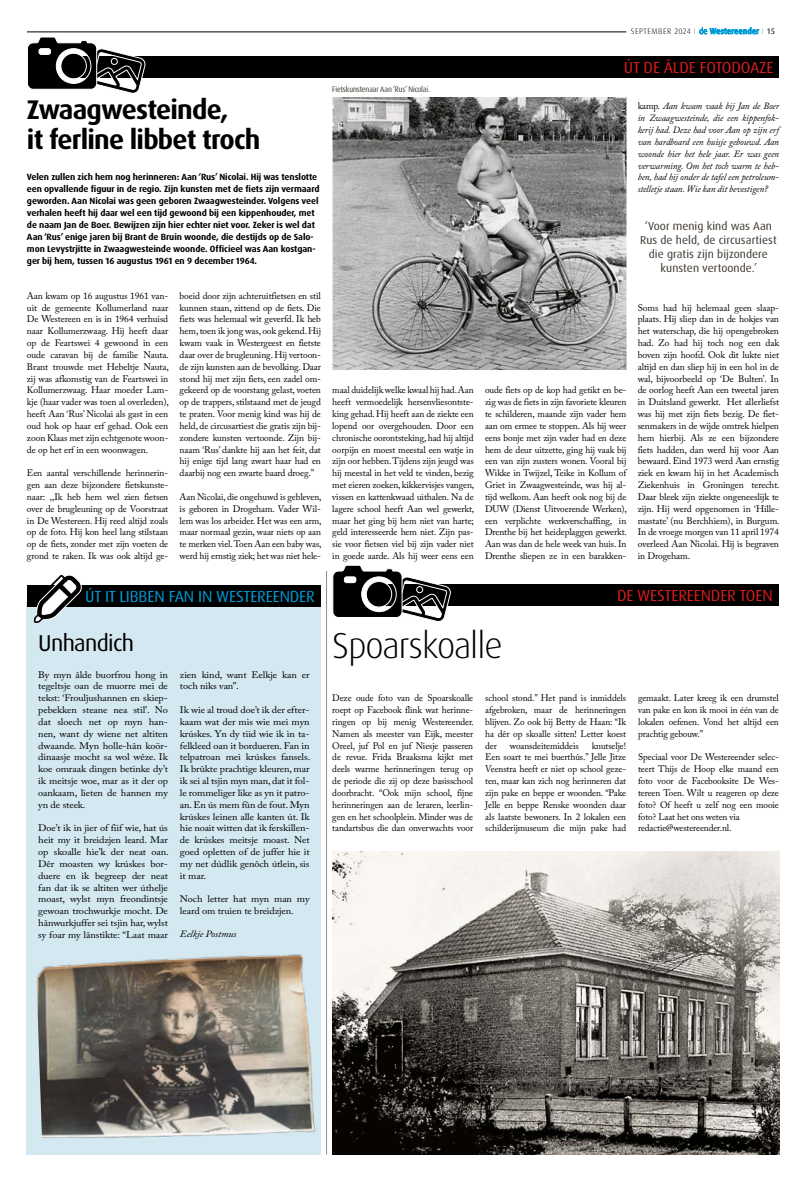
<style>
.page{position:relative;width:806px;height:1180px;background:#fff}
.page>*{position:absolute;margin:0;border:0;box-sizing:border-box;transform-origin:0 0}
.t1{font:300 36px "Dax Pro";letter-spacing:-.03em;color:#000}
.t2{font:700 27px/30px "Dax Pro";letter-spacing:-.03em;color:#000}
.t3{font:23px "Dax Pro";letter-spacing:-.03em;color:#000}
.t4{font:16px "Dax Pro";letter-spacing:-.01em;color:#d81c1e}
.t5{font:16px "Dax Pro";letter-spacing:-.01em;color:#009bd5}
.t6{font:11.5px/14px "Dax Pro";letter-spacing:.005em;color:#3b342b;text-align:center}
.t7{font:9.5px/11.8px "Adobe Caslon Pro";letter-spacing:-.01em;color:#000;text-align:justify}
.t8{font:9.5px/11.8px "Adobe Caslon Pro";letter-spacing:-.01em;color:#000;text-align:justify;scale:1.08 1}
.t9{font:italic 9.5px/11.8px "Adobe Caslon Pro";letter-spacing:-.01em;color:#000;text-align:justify}
.t10{font:italic 9.5px "Adobe Caslon Pro";letter-spacing:-.01em;color:#000;scale:1.08 1}
.t11{font:700 9px/12px "Dax Pro";letter-spacing:-.01em;color:#000}
.t12{font:300 8px "Dax Pro";letter-spacing:.06em;color:#000}
.t13{font:8px "Dax Pro";letter-spacing:-.01em;color:#3b342b;scale:.9 1}
.s1{font-family:"Helvetica Neue LT Std";font-weight:400;font-stretch:condensed;color:#a4a2a1}
.s2{color:#009bd5}
.s3{font-weight:500;color:#009bd5}
.s4{font-weight:400}
.s5{font-style:normal}
</style>
<div class="page">
<hr style="left:27px;top:32px;width:599px;height:1px;background:#000">
<div style="left:27px;top:602px;width:294px;height:552px;background:#d4e8f1"></div>
<div style="left:27px;top:585px;width:294px;height:21px;background:#000"></div>
<svg style="left:34px;top:574px;width:49px;height:49px"></svg>
<img style="left:36px;top:954px;width:280px;height:184px">
<hr style="left:326px;top:571px;width:1px;height:583px;background:#8f8c89">
<div style="left:68px;top:56px;width:710px;height:22px;background:#000"></div>
<svg style="left:27px;top:37px;width:118px;height:57px"></svg>
<div style="left:61px;top:53px;width:25px;height:26px;background:#000;border-radius:50%"></div>
<div style="left:60px;top:53px;width:27px;height:26px;border:1px solid #fff;border-radius:50%"></div>
<div style="left:373px;top:584px;width:405px;height:22px;background:#000"></div>
<svg style="left:332px;top:565px;width:118px;height:57px"></svg>
<div style="left:366px;top:581px;width:25px;height:26px;background:#000;border-radius:50%"></div>
<div style="left:365px;top:580px;width:27px;height:27px;border:1px solid #fff;border-radius:50%"></div>
<img style="left:332px;top:851px;width:446px;height:303px">
<img style="left:332px;top:97px;width:294px;height:273px">
<h2 class="t2" style="left:27px;top:94px;width:235px">Zwaagwesteinde,<br>it ferline libbet troch</h2>
<p class="t11" style="left:27px;top:171px;width:294px">Velen zullen zich hem nog herinneren: Aan ‘Rus’ Nicolai. Hij was tenslotte een opvallende figuur in de regio. Zijn kunsten met de fiets zijn vermaard geworden. Aan Nicolai was geen geboren Zwaagwesteinder. Volgens veel verhalen heeft hij daar wel een tijd gewoond bij een kippenhouder, met de naam Jan de Boer. Bewijzen zijn hier echter niet voor. Zeker is wel dat Aan ‘Rus’ enige jaren bij Brant de Bruin woonde, die destijds op de Salo&shy;mon Levystrjitte in Zwaagwesteinde woonde. Officieel was Aan kostgan&shy;ger bij hem, tussen 16 augustus 1961 en 9 december 1964.</p>
<p class="t7" style="left:27px;top:289px;width:143px">Aan kwam op 16 augustus 1961 van&shy;uit de gemeente Kollumerland naar De Westereen en is in 1964 verhuisd naar Kollumerzwaag. Hij heeft daar op de Feartswei 4 gewoond in een oude caravan bij de familie Nauta.<br>Brant trouwde met Hebeltje Nauta, zij was afkomstig van de Feartswei in Kollumerzwaag. Haar moeder Lam&shy;kje (haar vader was toen al overleden), heeft Aan ‘Rus’ Nicolai als gast in een oud hok op haar erf gehad. Ook een zoon Klaas met zijn echtgenote woon&shy;de op het erf in een woonwagen.</p>
<p class="t7" style="left:27px;top:467px;width:143px">Een aantal verschillende herinnerin&shy;gen aan deze bijzondere fietskunste&shy;naar: ,,Ik heb hem wel zien fietsen over de brugleuning op de Voorstraat in De Westereen. Hij reed altijd zoals op de foto. Hij kon heel lang stilstaan op de fiets, zonder met zijn voeten de grond te raken. Ik was ook altijd ge-</p>
<p class="t7" style="left:179px;top:289px;width:143px">boeid door zijn achteruitfietsen en stil kunnen staan, zittend op de fiets. Die fiets was helemaal wit geverfd. Ik heb hem, toen ik jong was, ook gekend. Hij kwam vaak in Westergeest en fietste daar over de brugleuning. Hij vertoon&shy;de zijn kunsten aan de bevolking. Daar stond hij met zijn fiets, een zadel om&shy;gekeerd op de voorstang gelast, voeten op de trappers, stilstaand met de jeugd te praten. Voor menig kind was hij de held, de circusartiest die gratis zijn bij&shy;zondere kunsten vertoonde. Zijn bij&shy;naam ‘Rus’ dankte hij aan het feit, dat hij enige tijd lang zwart haar had en daarbij nog een zwarte baard droeg.”</p>
<p class="t7" style="left:179px;top:490px;width:143px">Aan Nicolai, die ongehuwd is gebleven, is geboren in Drogeham. Vader Wil&shy;lem was los arbeider. Het was een arm, maar normaal gezin, waar niets op aan te merken viel. Toen Aan een baby was, werd hij ernstig ziek; het was niet hele-</p>
<h3 class="t5" style="left:85px;top:585px;width:231px">ÚT IT LIBBEN FAN IN WESTEREENDER</h3>
<p class="t12" style="left:630px;top:26px;width:145px">september 2024 <span class="s1">|</span> <span class="s2">de</span> <span class="s3">Westereender</span> <span class="s1">|</span> <span class="s4">15</span></p>
<p class="t13" style="left:332px;top:84px;width:110px">Fietskunstenaar Aan ‘Rus’ Nicolai.</p>
<h3 class="t4" style="left:623px;top:57px;width:151px">ÚT DE ÂLDE FOTODOAZE</h3>
<p class="t7" style="left:332px;top:384px;width:143px">maal duidelijk welke kwaal hij had. Aan heeft vermoedelijk hersenvliesontste&shy;king gehad. Hij heeft aan de ziekte een lopend oor overgehouden. Door een chronische oorontsteking, had hij altijd oorpijn en moest meestal een watje in zijn oor hebben. Tijdens zijn jeugd was hij meestal in het veld te vinden, bezig met eieren zoeken, kikkervisjes vangen, vissen en kattenkwaad uithalen. Na de lagere school heeft Aan wel gewerkt, maar het ging bij hem niet van harte; geld interesseerde hem niet. Zijn pas&shy;sie voor fietsen viel bij zijn vader niet in goede aarde. Als hij weer eens een</p>
<p class="t7" style="left:484px;top:384px;width:143px">oude fiets op de kop had getikt en be&shy;zig was de fiets in zijn favoriete kleuren te schilderen, maande zijn vader hem aan om ermee te stoppen. Als hij weer eens bonje met zijn vader had en deze hem de deur uitzette, ging hij vaak bij een van zijn zusters wonen. Vooral bij Wikke in Twijzel, Teike in Kollum of Griet in Zwaagwesteinde, was hij al&shy;tijd welkom. Aan heeft ook nog bij de DUW (Dienst Uitvoerende Werken), een verplichte werkverschaffing, in Drenthe bij het heideplaggen gewerkt.<br>Aan was dan de hele week van huis. In Drenthe sliepen ze in een barakken-</p>
<p class="t9" style="left:637px;top:100px;width:143px"><span class="s5">kamp.</span> Aan kwam vaak bij Jan de Boer in Zwaagwesteinde, die een kippenfok&shy;kerij had. Deze had voor Aan op zijn erf van hardboard een huisje gebouwd. Aan woonde hier het hele jaar. Er was geen verwarming. Om het toch warm te heb&shy;ben, had hij onder de tafel een petroleum&shy;stelletje staan. Wie kan dit bevestigen?</p>
<p class="t6" style="left:639px;top:219px;width:138px">‘Voor menig kind was Aan<br>Rus de held, de circusartiest die gratis zijn bijzondere kunsten vertoonde.’</p>
<p class="t7" style="left:637px;top:301px;width:143px">Soms had hij helemaal geen slaap&shy;plaats. Hij sliep dan in de hokjes van het waterschap, die hij opengebroken had. Zo had hij toch nog een dak boven zijn hoofd. Ook dit lukte niet altijd en dan sliep hij in een hol in de wal, bijvoorbeeld op ‘De Bulten’. In de oorlog heeft Aan een tweetal jaren in Duitsland gewerkt. Het allerliefst was hij met zijn fiets bezig. De fiet&shy;senmakers in de wijde omtrek hielpen hem hierbij. Als ze een bijzondere fiets hadden, dan werd hij voor Aan bewaard. Eind 1973 werd Aan ernstig ziek en kwam hij in het Academisch Ziekenhuis in Groningen terecht.<br>Daar bleek zijn ziekte ongeneeslijk te zijn. Hij werd opgenomen in ‘Hille&shy;mastate’ (nu Berchhiem), in Burgum.<br>In de vroege morgen van 11 april 1974 overleed Aan Nicolai. Hij is begraven in Drogeham.</p>
<h3 class="t4" style="left:616px;top:585px;width:157px">DE WESTEREENDER TOEN</h3>
<h3 class="t3" style="left:38px;top:628px;width:97px">Unhandich</h3>
<p class="t8" style="left:38px;top:668px;width:121px">By myn âlde buorfrou hong in tegeltsje oan de muorre mei de tekst: ‘Frouljushannen en skiep&shy;pebekken steane nea stil’. No dat sloech net op myn han&shy;nen, want dy wiene net altiten dwaande. Myn holle-hân koör&shy;dinaasje mocht sa wol wêze. Ik koe omraak dingen betinke dy’t ik meitsje woe, mar as it der op oankaam, lieten de hannen my yn de steek.</p>
<p class="t8" style="left:38px;top:822px;width:122px">Doe’t ik in jier of fiif wie, hat ús heit my it breidzjen leard. Mar op skoalle hie’k der neat oan.<br>Dêr moasten wy krúskes bor&shy;duere en ik begreep der neat fan dat ik se altiten wer úthelje moast, wylst myn freondintsje gewoan trochwurkje mocht. De hânwurkjuffer sei tsjin har, wylst sy foar my lânstikte: “Laat maar</p>
<p class="t8" style="left:180px;top:668px;width:121px">zien kind, want Eelkje kan er toch niks van”.</p>
<p class="t8" style="left:180px;top:703px;width:122px">Ik wie al troud doe’t ik der efter&shy;kaam wat der mis wie mei myn krúskes. Yn dy tiid wie ik in ta&shy;felkleed oan it bordueren. Fan in telpatroan mei krúskes fansels.<br>Ik brûkte prachtige kleuren, mar ik sei al tsjin myn man, dat it fol&shy;le rommeliger like as yn it patro&shy;an. En ús mem fûn de fout. Myn krúskes leinen alle kanten út. Ik hie noait witten dat ik ferskillen&shy;de krúskes meitsje moast. Net goed opletten of de juffer hie it my net dúdlik genôch útlein, sis it mar.</p>
<p class="t8" style="left:180px;top:893px;width:121px">Noch letter hat myn man my leard om truien te breidzjen.</p>
<p class="t10" style="left:180px;top:928px;width:54px">Eelkje Postmus</p>
<h1 class="t1" style="left:332px;top:622px;width:172px">Spoarskoalle</h1>
<p class="t7" style="left:332px;top:692px;width:143px">Deze oude foto van de Spoarskoalle roept op Facebook flink wat herinne&shy;ringen op bij menig Westereender.<br>Namen als meester van Eijk, meester Oreel, juf Pol en juf Niesje passeren de revue. Frida Braaksma kijkt met deels warme herinneringen terug op de periode die zij op deze basisschool doorbracht. “Ook mijn school, fijne herinneringen aan de leraren, leerlin&shy;gen en het schoolplein. Minder was de tandartsbus die dan onverwachts voor</p>
<p class="t7" style="left:485px;top:692px;width:142px">school stond.” Het pand is inmiddels afgebroken, maar de herinneringen blijven. Zo ook bij Betty de Haan: “Ik ha dêr op skoalle sitten! Letter koest der</p>
<p class="t7" style="left:485px;top:739px;width:142px;text-indent:106px">knutselje!<br>Een soart te mei buerthûs.” Jelle Jitze Veenstra heeft er niet op school geze&shy;ten, maar kan zich nog herinneren dat zijn pake en beppe er woonden. “Pake Jelle en beppe Renske woonden daar als laatste bewoners. In 2 lokalen een schilderijmuseum die mijn pake had</p>
<p class="t7" style="left:509px;top:739px;width:70px">woansdeitemiddeis</p>
<p class="t7" style="left:637px;top:692px;width:142px">gemaakt. Later kreeg ik een drumstel van pake en kon ik mooi in één van de lokalen oefenen. Vond het altijd een prachtig gebouw.”</p>
<p class="t7" style="left:637px;top:751px;width:142px;text-align:left">Speciaal voor De Westereender selec&shy;teert Thijs de Hoop elke maand een foto voor de Facebooksite De Wes&shy;tereen Toen. Wilt u reageren op deze foto? Of heeft u zelf nog een mooie foto? Laat het ons weten via redactie@westereender.nl.</p>
</div>
